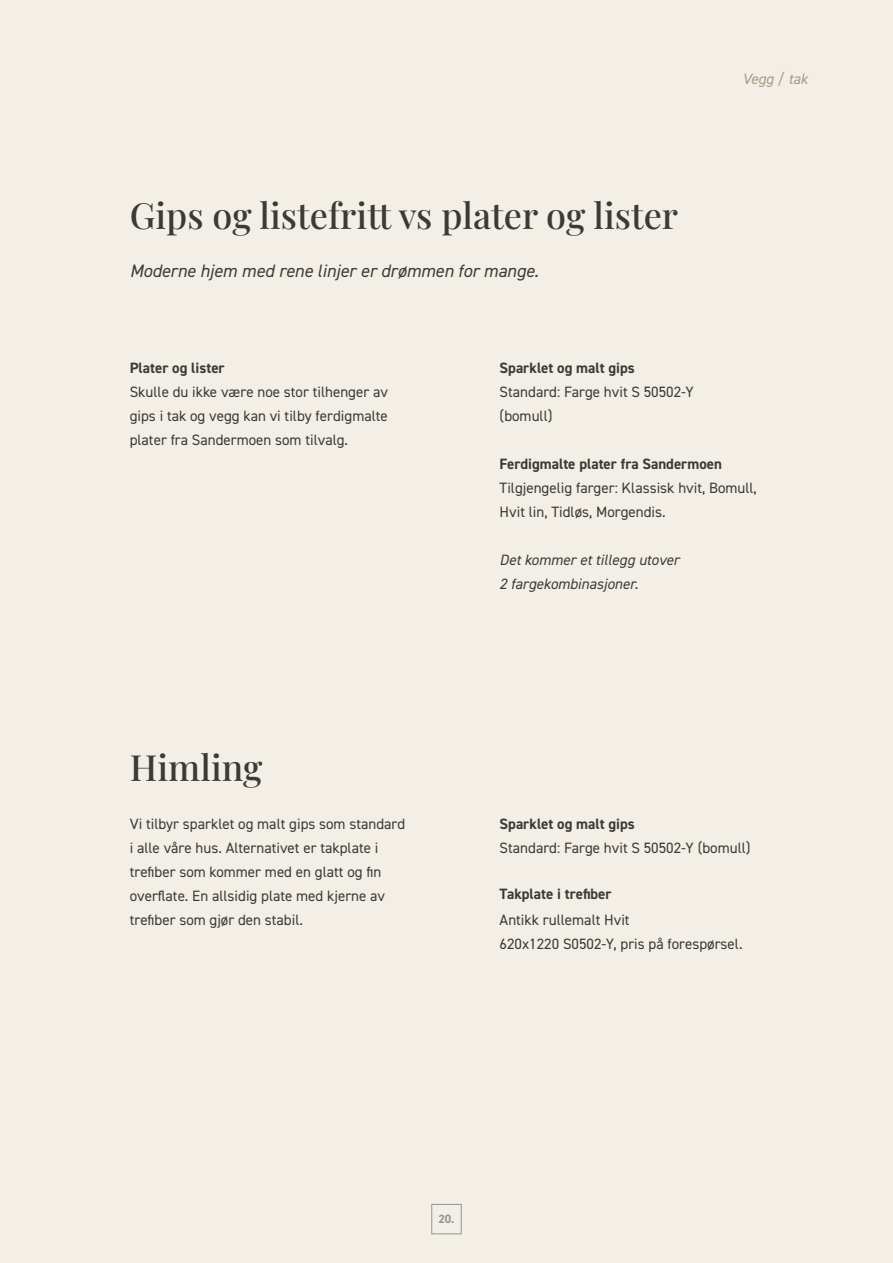
<style>
.page{position:relative;width:893px;height:1263px;background:#f3efe6}
.page>*{position:absolute;margin:0;border:0;box-sizing:border-box;transform-origin:0 0}
.t1{font:500 36px "Playfair Display";color:#3a3a39}
.t2{font:italic 18px "DIN2014";color:#3a3a39}
.t3{font:15px/24px "DIN2014";color:#3a3a39}
.t4{font:700 15px "DIN2014";color:#3a3a39}
.t5{font:italic 15px/24px "DIN2014";color:#3a3a39}
.t6{font:italic 15px "DIN2014";color:#a19d87}
.t7{font:700 12px "DIN2014";color:#939494}
</style>
<div class="page">
<div style="left:431px;top:1204px;width:31px;height:30px;border:1px solid #939494"></div>
<h1 class="t1" style="left:130px;top:187px;width:550px">Gips og listefritt vs plater og lister</h1>
<p class="t2" style="left:130px;top:260px;width:411px">Moderne hjem med rene linjer er drømmen for mange.</p>
<p class="t6" style="left:742px;top:70px;width:67px">Vegg / tak</p>
<p class="t4" style="left:130px;top:358px;width:97px">Plater og lister</p>
<p class="t3" style="left:130px;top:380px;width:260px;text-align:justify">Skulle du ikke være noe stor tilhenger av gips i tak og vegg kan vi tilby ferdigmalte plater fra Sandermoen som tilvalg.</p>
<h1 class="t1" style="left:130px;top:739px;width:134px">Himling</h1>
<p class="t4" style="left:500px;top:358px;width:137px">Sparklet og malt gips</p>
<p class="t3" style="left:500px;top:380px;width:196px">Standard: Farge hvit S 50502-Y (bomull)</p>
<p class="t4" style="left:500px;top:454px;width:224px">Ferdigmalte plater fra Sandermoen</p>
<p class="t3" style="left:500px;top:476px;width:259px">Tilgjengelig farger: Klassisk hvit, Bomull,<br>Hvit lin, Tidløs, Morgendis.</p>
<p class="t5" style="left:500px;top:548px;width:181px">Det kommer et tillegg utover<br>2 fargekombinasjoner.</p>
<p class="t3" style="left:130px;top:812px;width:277px">Vi tilbyr sparklet og malt gips som standard i alle våre hus. Alternativet er takplate i trefiber som kommer med en glatt og fin overflate. En allsidig plate med kjerne av trefiber som gjør den stabil.</p>
<p class="t4" style="left:500px;top:814px;width:137px">Sparklet og malt gips</p>
<p class="t3" style="left:500px;top:836px;width:252px">Standard: Farge hvit S 50502-Y (bomull)</p>
<p class="t4" style="left:500px;top:884px;width:114px">Takplate i trefiber</p>
<p class="t3" style="left:500px;top:908px;width:244px">Antikk rullemalt Hvit<br>620x1220 S0502-Y, pris på forespørsel.</p>
<p class="t7" style="left:438px;top:1211px;width:18px">20.</p>
</div>
